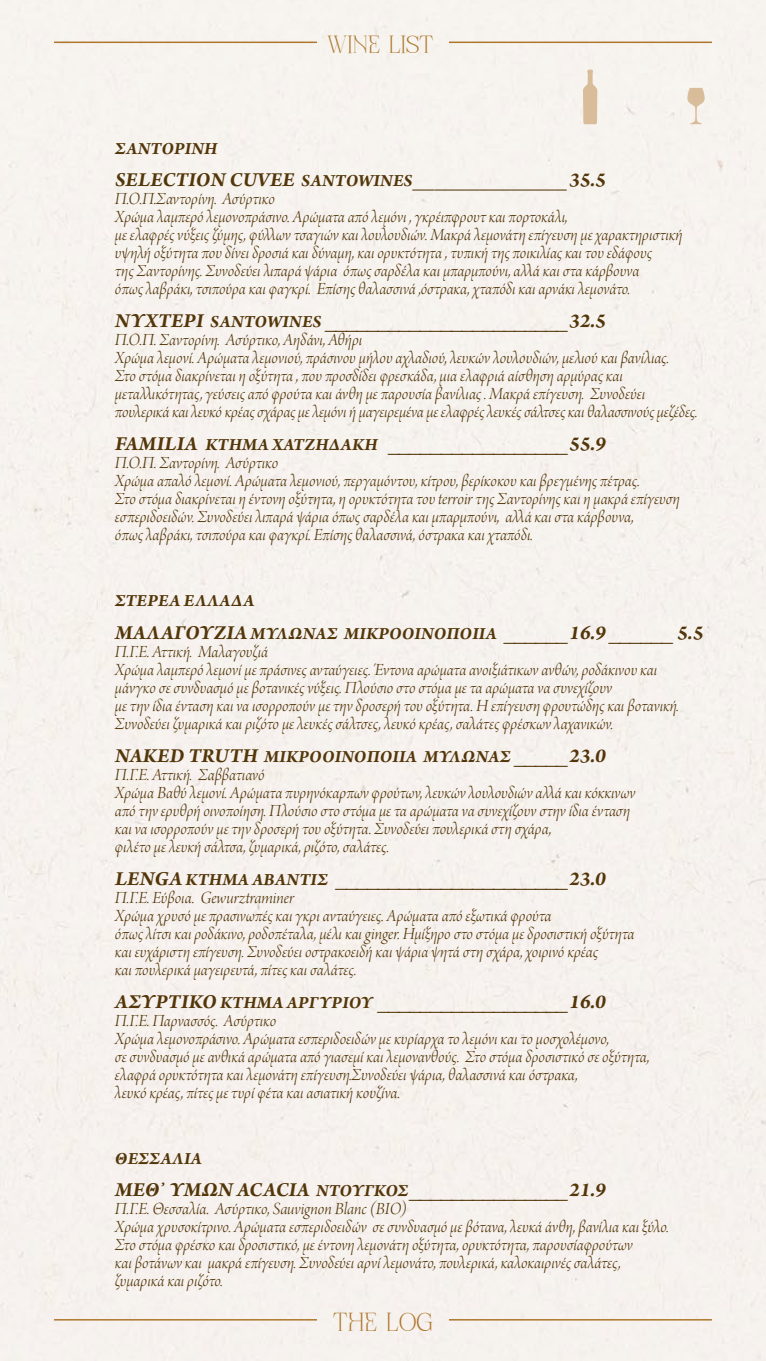
<style>
.page{position:relative;width:766px;height:1361px;background:#fff}
.page>*{position:absolute;margin:0;border:0;box-sizing:border-box;transform-origin:0 0}
.t1{font:30px "Aqala Display FREE";color:#ae762c}
.t2{font:28.5px "Aqala Display FREE";color:#ae762c}
.t3{font:italic 700 21px "Arno Pro";letter-spacing:.01em;color:#533609}
.t4{font:18px/18px "Arno Pro Light Italic Display";letter-spacing:-.005em;color:#533609}
.t5{font:italic 700 18px "Arno Pro";letter-spacing:.01em;color:#533609}
.t6{font:italic 700 18px "Arno Pro";letter-spacing:.045em;color:#533609}
.s1{font-size:18px}
.s2{font-family:"Arno Pro Light Italic Display";font-weight:400;font-style:normal;font-size:19.5px}
.s3{font-size:21px}
</style>
<div class="page">
<div style="left:0;top:0;width:765px;height:1361px;background:#f6f2ef"></div>
<hr style="left:54px;top:1319px;width:263px;height:1px;background:#ae762c">
<hr style="left:54px;top:42px;width:263px;height:1px;background:#ae762c">
<hr style="left:449px;top:1319px;width:262px;height:1px;background:#ae762c">
<hr style="left:449px;top:42px;width:262px;height:1px;background:#ae762c">
<svg style="left:686px;top:88px;width:19px;height:36px"></svg>
<svg style="left:582px;top:70px;width:15px;height:54px"></svg>
<h2 class="t2" style="left:326px;top:32px;width:108px">WINE LIST</h2>
<p class="t5" style="left:115px;top:137px;width:104px">ΣΑΝΤΟΡΙΝΗ</p>
<p class="t3" style="left:115px;top:168px;width:492px">SELECTION CUVEE <span class="s1">SANTOWINES</span><span class="s2">______________</span>35.5</p>
<p class="t4" style="left:115px;top:191px;width:569px">Π.Ο.Π.Σαντορίνη. Ασύρτικο<br>Χρώμα λαμπερό λεμονοπράσινο. Αρώματα από λεμόνι , γκρέιπφρουτ και πορτοκάλι,<br>με ελαφρές νύξεις ζύμης, φύλλων τσαγιών και λουλουδιών. Μακρά λεμονάτη επίγευση με χαρακτηριστική υψηλή οξύτητα που δίνει δροσιά και δύναμη, και ορυκτότητα , τυπική της ποικιλίας και του εδάφους<br>της Σαντορίνης. Συνοδεύει λιπαρά ψάρια όπως σαρδέλα και μπαρμπούνι, αλλά και στα κάρβουνα<br>όπως λαβράκι, τσιπούρα και φαγκρί. Επίσης θαλασσινά ,όστρακα, χταπόδι και αρνάκι λεμονάτο.</p>
<p class="t3" style="left:115px;top:309px;width:492px">ΝΥΧΤΈΡΙ <span class="s1">SANTOWINES</span> _______________________32.5</p>
<p class="t4" style="left:115px;top:332px;width:584px">Π.Ο.Π. Σαντορίνη. Ασύρτικο, Αηδάνι, Αθήρι<br>Χρώμα λεμονί. Αρώματα λεμονιού, πράσινου μήλου αχλαδιού, λευκών λουλουδιών, μελιού και βανίλιας.<br>Στο στόμα διακρίνεται η οξύτητα , που προσδίδει φρεσκάδα, μια ελαφριά αίσθηση αρμύρας και μεταλλικότητας, γεύσεις από φρούτα και άνθη με παρουσία βανίλιας . Μακρά επίγευση. Συνοδεύει πουλερικά και λευκό κρέας σχάρας με λεμόνι ή μαγειρεμένα με ελαφρές λευκές σάλτσες και θαλασσινούς μεζέδες.</p>
<p class="t3" style="left:115px;top:431px;width:492px">FAMILIA <span class="s1">ΚΤΉΜΑ ΧΑΤΖΗΔΆΚΗ</span> _________________55.9</p>
<p class="t4" style="left:115px;top:455px;width:566px">Π.Ο.Π. Σαντορίνη. Ασύρτικο<br>Χρώμα απαλό λεμονί. Αρώματα λεμονιού, περγαμόντου, κίτρου, βερίκοκου και βρεγμένης πέτρας.<br>Στο στόμα διακρίνεται η έντονη οξύτητα, η ορυκτότητα του terroir της Σαντορίνης και η μακρά επίγευση εσπεριδοειδών. Συνοδεύει λιπαρά ψάρια όπως σαρδέλα και μπαρμπούνι, αλλά και στα κάρβουνα,<br>όπως λαβράκι, τσιπούρα και φαγκρί. Επίσης θαλασσινά, όστρακα και χταπόδι.</p>
<p class="t6" style="left:115px;top:590px;width:141px">ΣΤΕΡΕΑ ΕΛΛΑΔΑ</p>
<p class="t3" style="left:115px;top:620px;width:589px">ΜΑΛΑΓΟΥΖΙΆ <span class="s1">ΜΥΛΩΝΆΣ ΜΙΚΡΟΟΙΝΟΠΟΙΊΑ</span> ______16.9 ______ 5.5</p>
<p class="t4" style="left:115px;top:644px;width:565px">Π.Γ.Ε. Αττική. Μαλαγουζιά<br>Χρώμα λαμπερό λεμονί με πράσινες ανταύγειες. Έντονα αρώματα ανοιξιάτικων ανθών, ροδάκινου και μάνγκο σε συνδυασμό με βοτανικές νύξεις. Πλούσιο στο στόμα με τα αρώματα να συνεχίζουν<br>με την ίδια ένταση και να ισορροπούν με την δροσερή του οξύτητα. Η επίγευση φρουτώδης και βοτανική.<br>Συνοδεύει ζυμαρικά και ριζότο με λευκές σάλτσες, λευκό κρέας, σαλάτες φρέσκων λαχανικών.</p>
<p class="t5" style="left:115px;top:746px;width:492px"><span class="s3">NAKED TRUTH</span> ΜΙΚΡΟΟΙΝΟΠΟΙΊΑ ΜΥΛΩΝΆΣ <span class="s3">_____23.0</span></p>
<p class="t4" style="left:115px;top:767px;width:522px">Π.Γ.Ε. Αττική. Σαββατιανό<br>Χρώμα Βαθύ λεμονί. Αρώματα πυρηνόκαρπων φρούτων, λευκών λουλουδιών αλλά και κόκκινων από την ερυθρή οινοποίηση. Πλούσιο στο στόμα με τα αρώματα να συνεχίζουν στην ίδια ένταση και να ισορροπούν με την δροσερή του οξύτητα. Συνοδεύει πουλερικά στη σχάρα,<br>φιλέτο με λευκή σάλτσα, ζυμαρικά, ριζότο, σαλάτες.</p>
<p class="t3" style="left:115px;top:866px;width:492px">LENGA <span class="s1">ΚΤΉΜΑ ΑΒΑΝΤΊΣ</span> ______________________23.0</p>
<p class="t4" style="left:115px;top:889px;width:521px">Π.Γ.Ε. Εύβοια. Gewurztraminer<br>Χρώμα χρυσό με πρασινωπές και γκρι ανταύγειες. Αρώματα από εξωτικά φρούτα<br>όπως λίτσι και ροδάκινο, ροδοπέταλα, μέλι και ginger. Ημίξηρο στο στόμα με δροσιστική οξύτητα και ευχάριστη επίγευση. Συνοδεύει οστρακοειδή και ψάρια ψητά στη σχάρα, χοιρινό κρέας<br>και πουλερικά μαγειρευτά, πίτες και σαλάτες.</p>
<p class="t3" style="left:115px;top:989px;width:492px">ΑΣΎΡΤΙΚΟ <span class="s1">ΚΤΉΜΑ ΑΡΓΥΡΊΟΥ</span> __________________16.0</p>
<p class="t4" style="left:115px;top:1012px;width:536px">Π.Γ.Ε. Παρνασσός. Ασύρτικο<br>Χρώμα λεμονοπράσινο. Αρώματα εσπεριδοειδών με κυρίαρχα το λεμόνι και το μοσχολέμονο,<br>σε συνδυασμό με ανθικά αρώματα από γιασεμί και λεμονανθούς. Στο στόμα δροσιστικό σε οξύτητα, ελαφρά ορυκτότητα και λεμονάτη επίγευση.Συνοδεύει ψάρια, θαλασσινά και όστρακα,<br>λευκό κρέας, πίτες με τυρί φέτα και ασιατική κουζίνα.</p>
<p class="t5" style="left:115px;top:1147px;width:88px">ΘΕΣΣΑΛΙΑ</p>
<p class="t3" style="left:115px;top:1177px;width:492px">ΜΕΘ’ ΥΜΏΝ ACACIA <span class="s1">ΝΤΟΎΓΚΟΣ</span>_______________21.9</p>
<p class="t4" style="left:115px;top:1201px;width:555px">Π.Γ.Ε. Θεσσαλία. Ασύρτικο, Sauvignon Blanc (ΒΙΟ)<br>Χρώμα χρυσοκίτρινο. Αρώματα εσπεριδοειδών σε συνδυασμό με βότανα, λευκά άνθη, βανίλια και ξύλο.<br>Στο στόμα φρέσκο και δροσιστικό, με έντονη λεμονάτη οξύτητα, ορυκτότητα, παρουσίαφρούτων<br>και βοτάνων και μακρά επίγευση. Συνοδεύει αρνί λεμονάτο, πουλερικά, καλοκαιρινές σαλάτες, ζυμαρικά και ριζότο.</p>
<h1 class="t1" style="left:332px;top:1309px;width:102px">THE log</h1>
</div>
